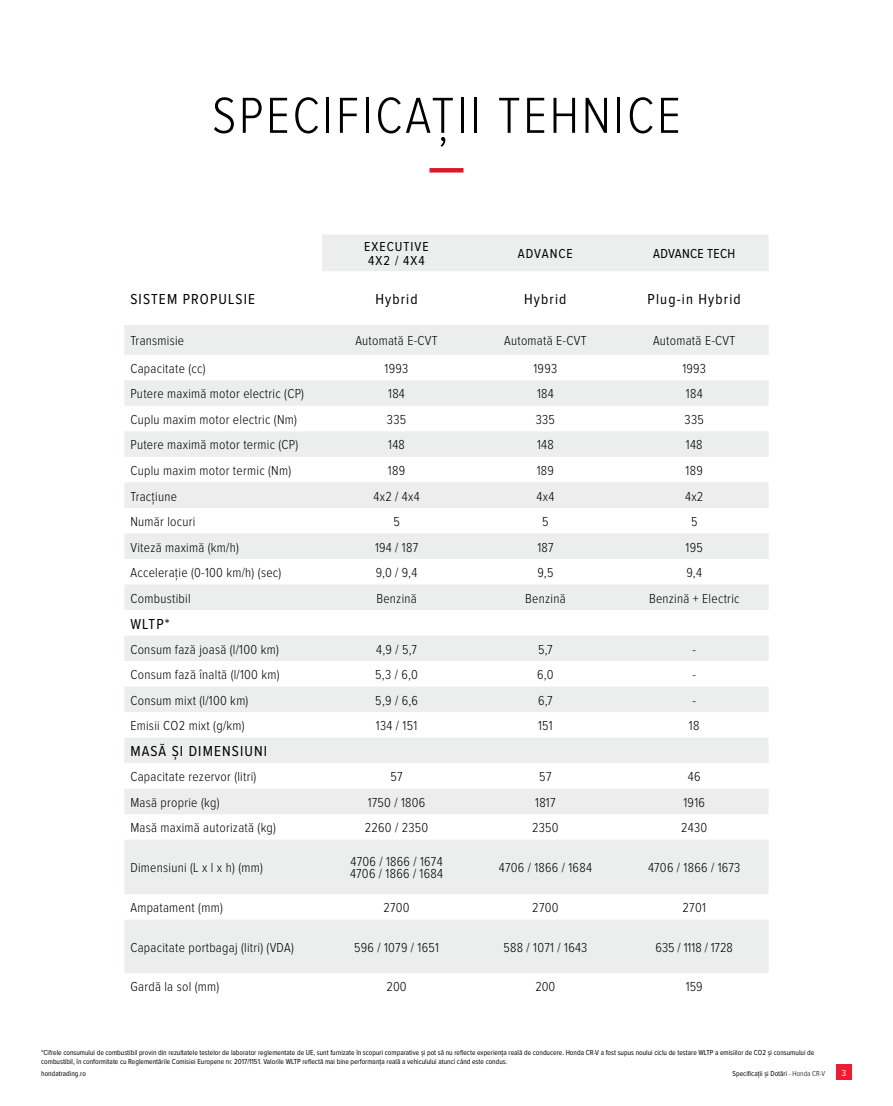
<style>
.page{position:relative;width:893px;height:1106px;background:#fff}
.page>*{position:absolute;margin:0;border:0;box-sizing:border-box;transform-origin:0 0}
.t1{font:300 52.5px "Proxima Nova Cond";letter-spacing:.05em;color:#000}
.t2{font:15px "Proxima Nova Cond";letter-spacing:.075em;color:#000}
.t3{font:300 13.5px/12px "Proxima Nova Cond";letter-spacing:.02em;color:#000101}
.t4{font:13.5px/13.5px "Proxima Nova Cond";letter-spacing:.075em;color:#000}
.t5{font:300 13.5px "Proxima Nova Cond";color:#000101}
.t6{font:13.5px "Proxima Nova Cond";letter-spacing:.02em;color:#000}
.t7{font:300 13.5px "Proxima Nova Cond";color:#000}
.t8{font:9.15px "Proxima Nova Cond";color:#fff}
.t9{font:7.5px/9px "Proxima Nova Cond";color:#000101}
.s1{font-weight:300}
</style>
<div class="page">
<div style="left:836px;top:1064px;width:16px;height:15px;background:#ed1c2f"></div>
<hr style="left:429px;top:168px;width:34px;height:4px;background:#db192b">
<svg style="left:124px;top:235px;width:645px;height:738px;fill:#eceded"></svg>
<h1 class="t1" style="left:212px;top:86px;width:470px">SPECIFICAȚII TEHNICE</h1>
<p class="t4" style="left:364px;top:240px;width:66px">EXECUTIVE<br>4X2 / 4X4</p>
<p class="t4" style="left:518px;top:247px;width:57px">ADVANCE</p>
<p class="t6" style="left:653px;top:246px;width:84px">ADVANCE TECH</p>
<p class="t2" style="left:130px;top:291px;width:126px">SISTEM PROPULSIE</p>
<p class="t2" style="left:375px;top:291px;width:44px">Hybrid</p>
<p class="t2" style="left:524px;top:291px;width:44px">Hybrid</p>
<p class="t2" style="left:648px;top:291px;width:95px">Plug-in Hybrid</p>
<p class="t3" style="left:130px;top:335px;width:55px">Transmisie</p>
<p class="t3" style="left:355px;top:335px;width:84px">Automată E-CVT</p>
<p class="t3" style="left:504px;top:335px;width:84px">Automată E-CVT</p>
<p class="t3" style="left:653px;top:335px;width:84px">Automată E-CVT</p>
<p class="t3" style="left:130px;top:363px;width:77px">Capacitate (cc)</p>
<p class="t3" style="left:385px;top:363px;width:25px">1993</p>
<p class="t3" style="left:533px;top:363px;width:25px">1993</p>
<p class="t3" style="left:682px;top:363px;width:25px">1993</p>
<p class="t3" style="left:130px;top:388px;width:175px">Putere maximă motor electric (CP)</p>
<p class="t3" style="left:388px;top:388px;width:18px">184</p>
<p class="t3" style="left:537px;top:388px;width:18px">184</p>
<p class="t3" style="left:686px;top:388px;width:18px">184</p>
<p class="t3" style="left:130px;top:414px;width:168px">Cuplu maxim motor electric (Nm)</p>
<p class="t3" style="left:387px;top:414px;width:21px">335</p>
<p class="t3" style="left:536px;top:414px;width:21px">335</p>
<p class="t3" style="left:685px;top:414px;width:21px">335</p>
<p class="t3" style="left:130px;top:439px;width:169px">Putere maximă motor termic (CP)</p>
<p class="t3" style="left:388px;top:439px;width:18px">148</p>
<p class="t3" style="left:537px;top:439px;width:18px">148</p>
<p class="t3" style="left:686px;top:439px;width:18px">148</p>
<p class="t3" style="left:130px;top:465px;width:162px">Cuplu maxim motor termic (Nm)</p>
<p class="t3" style="left:388px;top:465px;width:19px">189</p>
<p class="t3" style="left:537px;top:465px;width:19px">189</p>
<p class="t3" style="left:686px;top:465px;width:19px">189</p>
<p class="t3" style="left:130px;top:490px;width:48px">Tracțiune</p>
<p class="t3" style="left:374px;top:490px;width:48px">4x2 / 4x4</p>
<p class="t3" style="left:537px;top:490px;width:19px">4x4</p>
<p class="t3" style="left:685px;top:490px;width:20px">4x2</p>
<p class="t3" style="left:130px;top:516px;width:67px">Număr locuri</p>
<p class="t3" style="left:393px;top:516px;width:8px">5</p>
<p class="t3" style="left:542px;top:516px;width:8px">5</p>
<p class="t3" style="left:691px;top:516px;width:8px">5</p>
<p class="t3" style="left:130px;top:541px;width:110px">Viteză maximă (km/h)</p>
<p class="t3" style="left:375px;top:541px;width:45px">194 / 187</p>
<p class="t3" style="left:537px;top:541px;width:18px">187</p>
<p class="t3" style="left:686px;top:541px;width:19px">195</p>
<p class="t3" style="left:130px;top:567px;width:152px">Accelerație (0-100 km/h) (sec)</p>
<p class="t3" style="left:376px;top:567px;width:43px">9,0 / 9,4</p>
<p class="t3" style="left:537px;top:567px;width:17px">9,5</p>
<p class="t3" style="left:686px;top:567px;width:17px">9,4</p>
<p class="t3" style="left:130px;top:592px;width:62px">Combustibil</p>
<p class="t3" style="left:376px;top:592px;width:42px">Benzină</p>
<p class="t3" style="left:525px;top:592px;width:42px">Benzină</p>
<p class="t3" style="left:649px;top:592px;width:92px">Benzină + Electric</p>
<p class="t2" style="left:130px;top:615px;width:41px">WLTP*</p>
<p class="t3" style="left:130px;top:643px;width:150px">Consum fază joasă (l/100 km)</p>
<p class="t3" style="left:376px;top:643px;width:42px">4,9 / 5,7</p>
<p class="t3" style="left:538px;top:643px;width:16px">5,7</p>
<p class="t3" style="left:692px;top:643px;width:5px">-</p>
<p class="t3" style="left:130px;top:669px;width:151px">Consum fază înaltă (l/100 km)</p>
<p class="t3" style="left:375px;top:669px;width:44px">5,3 / 6,0</p>
<p class="t3" style="left:537px;top:669px;width:18px">6,0</p>
<p class="t3" style="left:692px;top:669px;width:5px">-</p>
<p class="t3" style="left:130px;top:694px;width:120px">Consum mixt (l/100 km)</p>
<p class="t3" style="left:375px;top:694px;width:44px">5,9 / 6,6</p>
<p class="t3" style="left:538px;top:694px;width:16px">6,7</p>
<p class="t3" style="left:692px;top:694px;width:5px">-</p>
<p class="t3" style="left:130px;top:720px;width:116px">Emisii CO2 mixt (g/km)</p>
<p class="t3" style="left:376px;top:720px;width:43px">134 / 151</p>
<p class="t3" style="left:538px;top:720px;width:16px">151</p>
<p class="t3" style="left:689px;top:720px;width:12px">18</p>
<p class="t2" style="left:130px;top:743px;width:138px">MASĂ ȘI DIMENSIUNI</p>
<p class="t3" style="left:130px;top:771px;width:128px">Capacitate rezervor (litri)</p>
<p class="t3" style="left:390px;top:771px;width:14px">57</p>
<p class="t3" style="left:539px;top:771px;width:14px">57</p>
<p class="t3" style="left:688px;top:771px;width:14px">46</p>
<p class="t3" style="left:130px;top:796px;width:91px">Masă proprie (kg)</p>
<p class="t3" style="left:368px;top:796px;width:59px">1750 / 1806</p>
<p class="t3" style="left:535px;top:796px;width:22px">1817</p>
<p class="t3" style="left:683px;top:796px;width:23px">1916</p>
<p class="t3" style="left:130px;top:822px;width:147px">Masă maximă autorizată (kg)</p>
<p class="t3" style="left:365px;top:822px;width:65px">2260 / 2350</p>
<p class="t3" style="left:532px;top:822px;width:28px">2350</p>
<p class="t3" style="left:681px;top:822px;width:28px">2430</p>
<p class="t3" style="left:130px;top:862px;width:134px">Dimensiuni (L x l x h) (mm)</p>
<p class="t3" style="left:350px;top:856px;width:95px">4706 / 1866 / 1674<br>4706 / 1866 / 1684</p>
<p class="t3" style="left:499px;top:862px;width:95px">4706 / 1866 / 1684</p>
<p class="t3" style="left:648px;top:862px;width:94px">4706 / 1866 / 1673</p>
<p class="t3" style="left:130px;top:902px;width:94px">Ampatament (mm)</p>
<p class="t3" style="left:383px;top:902px;width:28px">2700</p>
<p class="t3" style="left:532px;top:902px;width:28px">2700</p>
<p class="t3" style="left:683px;top:902px;width:25px">2701</p>
<p class="t3" style="left:130px;top:941px;width:165px">Capacitate portbagaj (litri) (VDA)</p>
<p class="t3" style="left:354px;top:941px;width:86px">596 / 1079 / 1651</p>
<p class="t3" style="left:503px;top:941px;width:85px">588 / 1071 / 1643</p>
<p class="t5" style="left:656px;top:939px;width:79px">635 / 1118 / 1728</p>
<p class="t3" style="left:130px;top:981px;width:90px">Gardă la sol (mm)</p>
<p class="t7" style="left:387px;top:979px;width:21px">200</p>
<p class="t7" style="left:535px;top:979px;width:21px">200</p>
<p class="t7" style="left:686px;top:979px;width:18px">159</p>
<p class="t9" style="left:41px;top:1047px;width:775px">*Cifrele consumului de combustibil provin din rezultatele testelor de laborator reglementate de UE, sunt furnizate în scopuri comparative și pot să nu reflecte experienţa reală de conducere. Honda CR-V a fost supus noului ciclu de testare WLTP a emisiilor de CO2 și consumului de combustibil, în conformitate cu Reglementările Comisiei Europene nr. 2017/1151. Valorile WLTP reflectă mai bine performanţa reală a vehiculului atunci când este condus.</p>
<p class="t9" style="left:41px;top:1068px;width:46px">hondatrading.ro</p>
<p class="t9" style="left:733px;top:1068px;width:94px">Specificații și Dotări <span class="s1">- Honda CR-V</span></p>
<p class="t8" style="left:842px;top:1067px;width:6px">3</p>
</div>
